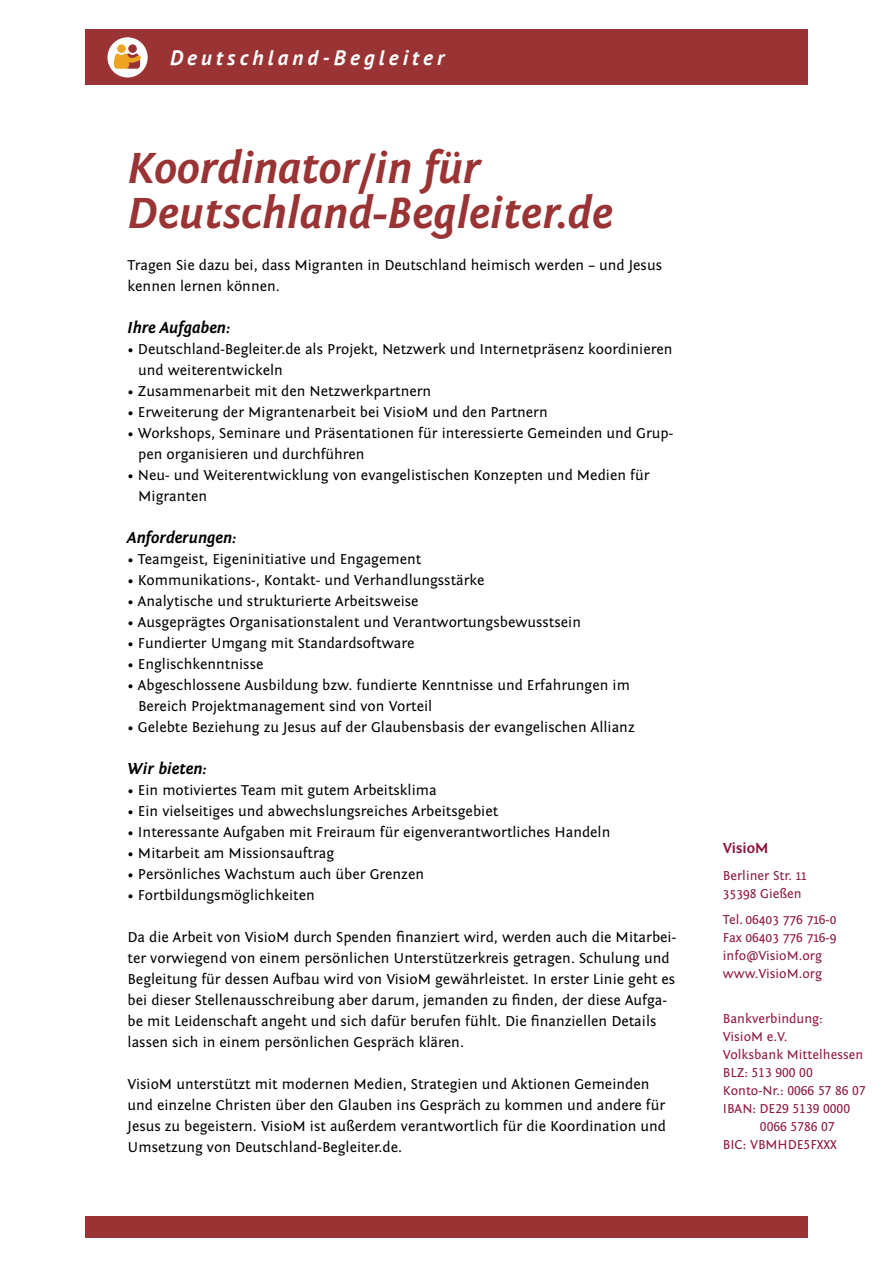
<style>
.page{position:relative;width:893px;height:1263px;background:#fff}
.page>*{position:absolute;margin:0;border:0;box-sizing:border-box;transform-origin:0 0}
.t1{font:italic 700 45px/45px "Fontin Sans";letter-spacing:.01em;color:#9a3334}
.t2{font:italic 700 21px "PT Sans";letter-spacing:.2em;color:#fff}
.t3{font:italic 700 16.5px "Fontin Sans";color:#000}
.t4{font:15px/21px "Fontin Sans";color:#000}
.t5{font:700 15px "Fontin Sans";color:#8d163d}
.t6{font:13.5px/18px "Fontin Sans";color:#8d163d}
.t7{font:13.5px/18px "Fontin Sans Small Caps";color:#8d163d}
.s1{font-family:"Fontin Sans"}
.s2{font-family:"Fontin Sans Small Caps"}
</style>
<div class="page">
<div style="left:85px;top:30px;width:723px;height:55px;background:#9a3334"></div>
<div style="left:85px;top:1216px;width:723px;height:21px;background:#9a3334"></div>
<div style="left:107px;top:37px;width:41px;height:41px;background:#fff;border-radius:50%"></div>
<div style="left:128px;top:44px;width:9px;height:9px;background:#9a3334;border-radius:50%"></div>
<svg style="left:114px;top:53px;width:27px;height:16px"></svg>
<div style="left:117px;top:44px;width:9px;height:9px;background:#eea423;border-radius:50%"></div>
<h2 class="t2" style="left:170px;top:43px;width:276px">Deutschland-Begleiter</h2>
<h1 class="t1" style="left:128px;top:146px;width:487px">Koordinator/in für<br>Deutschland-Begleiter.de</h1>
<p class="t4" style="left:128px;top:255px;width:536px">Tragen Sie dazu bei, dass Migranten in Deutschland heimisch werden – und Jesus kennen lernen können.</p>
<p class="t3" style="left:128px;top:318px;width:104px">Ihre Aufgaben:</p>
<p class="t4" style="left:138px;top:339px;width:536px;text-indent:-11px">• Deutschland-Begleiter.de als Projekt, Netzwerk und Internetpräsenz koordinieren und weiterentwickeln</p>
<p class="t4" style="left:128px;top:381px;width:305px">• Zusammenarbeit mit den Netzwerkpartnern</p>
<p class="t4" style="left:128px;top:402px;width:422px">• Erweiterung der Migrantenarbeit bei VisioM und den Partnern</p>
<p class="t4" style="left:138px;top:423px;width:537px;text-indent:-11px">• Workshops, Seminare und Präsentationen für interessierte Gemeinden und Grup&shy;pen organisieren und durchführen</p>
<p class="t4" style="left:138px;top:465px;width:513px;text-indent:-11px">• Neu- und Weiterentwicklung von evangelistischen Konzepten und Medien für<br>Migranten</p>
<p class="t3" style="left:128px;top:528px;width:110px">Anforderungen:</p>
<p class="t4" style="left:128px;top:549px;width:295px">• Teamgeist, Eigeninitiative und Engagement</p>
<p class="t4" style="left:128px;top:570px;width:359px">• Kommunikations-, Kontakt- und Verhandlungsstärke</p>
<p class="t4" style="left:128px;top:591px;width:293px">• Analytische und strukturierte Arbeitsweise</p>
<p class="t4" style="left:128px;top:612px;width:455px">• Ausgeprägtes Organisationstalent und Verantwortungsbewusstsein</p>
<p class="t4" style="left:128px;top:633px;width:288px">• Fundierter Umgang mit Standardsoftware</p>
<p class="t4" style="left:128px;top:654px;width:137px">• Englischkenntnisse</p>
<p class="t4" style="left:138px;top:675px;width:493px;text-indent:-11px">• Abgeschlossene Ausbildung bzw. fundierte Kenntnisse und Erfahrungen im<br>Bereich Projektmanagement sind von Vorteil</p>
<p class="t4" style="left:128px;top:717px;width:509px">• Gelebte Beziehung zu Jesus auf der Glaubensbasis der evangelischen Allianz</p>
<p class="t3" style="left:128px;top:759px;width:81px">Wir bieten:</p>
<p class="t4" style="left:128px;top:780px;width:311px">• Ein motiviertes Team mit gutem Arbeitsklima</p>
<p class="t4" style="left:128px;top:801px;width:372px">• Ein vielseitiges und abwechslungsreiches Arbeitsgebiet</p>
<p class="t4" style="left:128px;top:822px;width:484px">• Interessante Aufgaben mit Freiraum für eigenverantwortliches Handeln</p>
<p class="t4" style="left:128px;top:843px;width:208px">• Mitarbeit am Missionsauftrag</p>
<p class="t4" style="left:128px;top:864px;width:298px">• Persönliches Wachstum auch über Grenzen</p>
<p class="t4" style="left:128px;top:885px;width:189px">• Fortbildungsmöglichkeiten</p>
<p class="t4" style="left:128px;top:927px;width:550px">Da die Arbeit von VisioM durch Spenden finanziert wird, werden auch die Mitarbei&shy;ter vorwiegend von einem persönlichen Unterstützerkreis getragen. Schulung und Begleitung für dessen Aufbau wird von VisioM gewährleistet. In erster Linie geht es bei dieser Stellenausschreibung aber darum, jemanden zu finden, der diese Aufga&shy;be mit Leidenschaft angeht und sich dafür berufen fühlt. Die finanziellen Details lassen sich in einem persönlichen Gespräch klären.</p>
<p class="t4" style="left:128px;top:1074px;width:540px">VisioM unterstützt mit modernen Medien, Strategien und Aktionen Gemeinden und einzelne Christen über den Glauben ins Gespräch zu kommen und andere für Jesus zu begeistern. VisioM ist außerdem verantwortlich für die Koordination und Umsetzung von Deutschland-Begleiter.de.</p>
<p class="t5" style="left:723px;top:840px;width:47px">VisioM</p>
<p class="t6" style="left:723px;top:867px;width:85px">Berliner Str. 11<br>35398 Gießen</p>
<p class="t6" style="left:723px;top:911px;width:115px">Tel. 06403 776 716-0<br>Fax 06403 776 716-9 info@VisioM.org www.VisioM.org</p>
<p class="t6" style="left:723px;top:1009px;width:142px">Bankverbindung:<br>VisioM e.V.<br>Volksbank Mittelhessen</p>
<p class="t7" style="left:723px;top:1063px;width:91px"><span class="s1">BLZ:</span> 513 900 00</p>
<p class="t6" style="left:723px;top:1081px;width:144px">Konto-Nr.: <span class="s2">0066 57 86 07</span></p>
<p class="t7" style="left:760px;top:1099px;width:92px;text-indent:-37px"><span class="s1">IBAN: DE</span>29 5139 0000<br>0066 5786 07</p>
<p class="t6" style="left:723px;top:1135px;width:116px">BIC: VBMHDE<span class="s2">5</span>FXXX</p>
</div>
